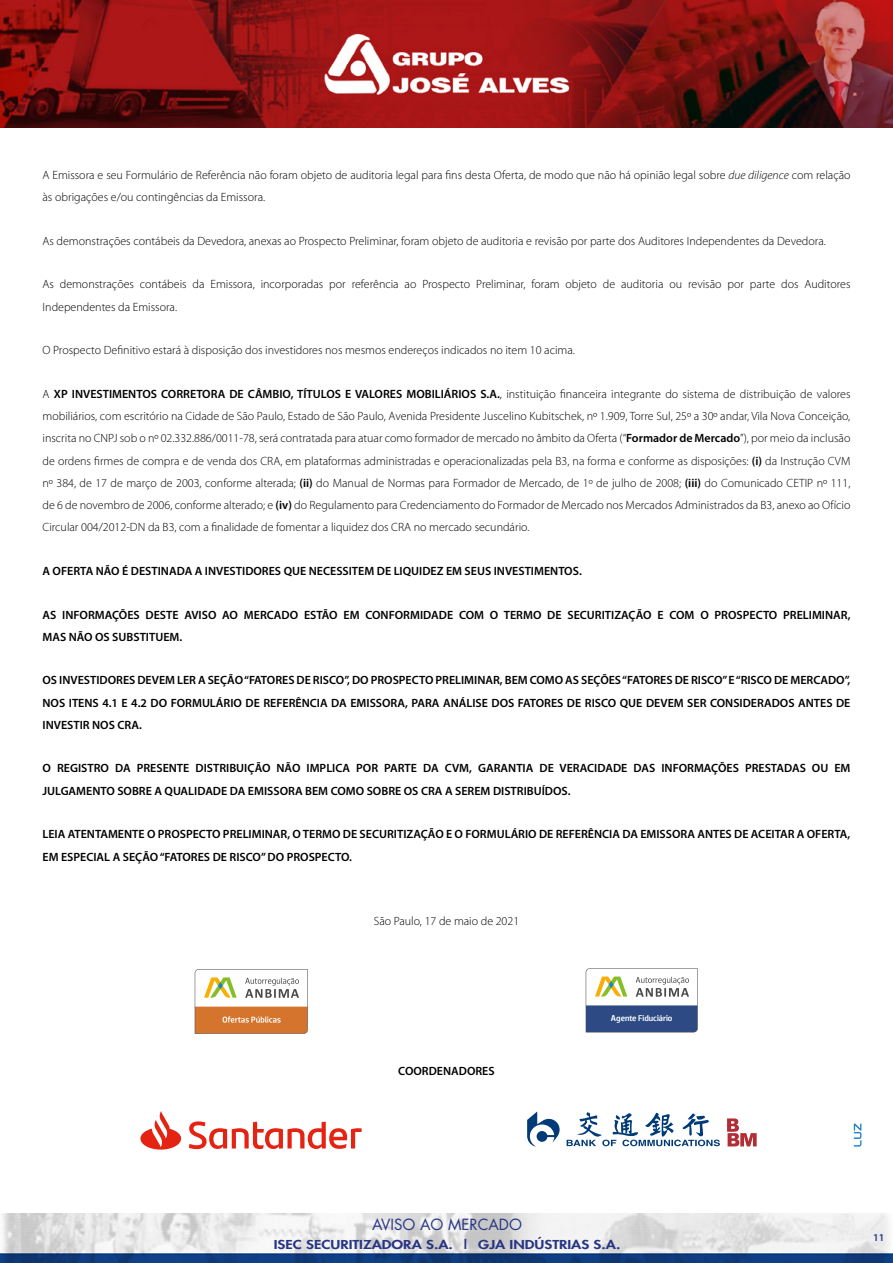
<style>
.page{position:relative;width:893px;height:1263px;background:#fff}
.page>*{position:absolute;margin:0;border:0;box-sizing:border-box;transform-origin:0 0}
.t1{font:15px "Futura";color:#283583}
.t2{font:300 12px/22.2px "Myriad Pro";color:#000}
.t3{font:600 12px/22.2px "Myriad Pro";color:#000}
.t4{font:800 12px "Futura";color:#283583;scale:1.25 1}
.t5{font:600 10.5px "Myriad Pro";color:#283583}
.t6{font:500 8.4px "Dobra W04";color:#fff}
.s1{font-style:italic}
.s2{font-weight:600}
</style>
<div class="page">
<img style="left:0;top:1213px;width:893px;height:50px">
<img style="left:0;top:0;width:893px;height:127px">
<svg style="left:195px;top:969px;width:113px;height:65px"></svg>
<svg style="left:586px;top:968px;width:112px;height:64px"></svg>
<svg style="left:140px;top:1111px;width:222px;height:38px"></svg>
<svg style="left:527px;top:1111px;width:193px;height:36px"></svg>
<svg style="left:727px;top:1118px;width:30px;height:28px"></svg>
<svg style="left:854px;top:1123px;width:7px;height:23px"></svg>
<p class="t2" style="left:43px;top:164px;width:809px">A Emissora e seu Formulário de Referência não foram objeto de auditoria legal para fins desta Oferta, de modo que não há opinião legal sobre <span class="s1">due diligence</span> com relação às obrigações e/ou contingências da Emissora.</p>
<p class="t2" style="left:43px;top:230px;width:785px">As demonstrações contábeis da Devedora, anexas ao Prospecto Preliminar, foram objeto de auditoria e revisão por parte dos Auditores Independentes da Devedora.</p>
<p class="t2" style="left:43px;top:274px;width:809px">As demonstrações contábeis da Emissora, incorporadas por referência ao Prospecto Preliminar, foram objeto de auditoria ou revisão por parte dos Auditores<br>Independentes da Emissora.</p>
<p class="t2" style="left:43px;top:339px;width:534px">O Prospecto Definitivo estará à disposição dos investidores nos mesmos endereços indicados no item 10 acima.</p>
<p class="t2" style="left:43px;top:383px;width:809px;text-align:justify">A <span class="s2">XP INVESTIMENTOS CORRETORA DE CÂMBIO, TÍTULOS E VALORES MOBILIÁRIOS S.A.</span>, instituição financeira integrante do sistema de distribuição de valores mobiliários, com escritório na Cidade de São Paulo, Estado de São Paulo, Avenida Presidente Juscelino Kubitschek, nº 1.909, Torre Sul, 25º a 30º andar, Vila Nova Conceição, inscrita no CNPJ sob o nº 02.332.886/0011-78, será contratada para atuar como formador de mercado no âmbito da Oferta (“<span class="s2">Formador de Mercado</span>”), por meio da inclusão de ordens firmes de compra e de venda dos CRA, em plataformas administradas e operacionalizadas pela B3, na forma e conforme as disposições: <span class="s2">(i)</span> da Instrução CVM nº 384, de 17 de março de 2003, conforme alterada; <span class="s2">(ii)</span> do Manual de Normas para Formador de Mercado, de 1º de julho de 2008; <span class="s2">(iii)</span> do Comunicado CETIP nº 111, de 6 de novembro de 2006, conforme alterado; e <span class="s2">(iv)</span> do Regulamento para Credenciamento do Formador de Mercado nos Mercados Administrados da B3, anexo ao Ofício Circular 004/2012-DN da B3, com a finalidade de fomentar a liquidez dos CRA no mercado secundário.</p>
<p class="t3" style="left:43px;top:560px;width:541px">A OFERTA NÃO É DESTINADA A INVESTIDORES QUE NECESSITEM DE LIQUIDEZ EM SEUS INVESTIMENTOS.</p>
<p class="t3" style="left:43px;top:603px;width:809px">AS INFORMAÇÕES DESTE AVISO AO MERCADO ESTÃO EM CONFORMIDADE COM O TERMO DE SECURITIZAÇÃO E COM O PROSPECTO PRELIMINAR,<br>MAS NÃO OS SUBSTITUEM.</p>
<p class="t3" style="left:43px;top:669px;width:809px;text-align:justify">OS INVESTIDORES DEVEM LER A SEÇÃO “FATORES DE RISCO”, DO PROSPECTO PRELIMINAR, BEM COMO AS SEÇÕES “FATORES DE RISCO” E “RISCO DE MERCADO”, NOS ITENS 4.1 E 4.2 DO FORMULÁRIO DE REFERÊNCIA DA EMISSORA, PARA ANÁLISE DOS FATORES DE RISCO QUE DEVEM SER CONSIDERADOS ANTES DE INVESTIR NOS CRA.</p>
<p class="t3" style="left:43px;top:757px;width:809px">O REGISTRO DA PRESENTE DISTRIBUIÇÃO NÃO IMPLICA POR PARTE DA CVM, GARANTIA DE VERACIDADE DAS INFORMAÇÕES PRESTADAS OU EM<br>JULGAMENTO SOBRE A QUALIDADE DA EMISSORA BEM COMO SOBRE OS CRA A SEREM DISTRIBUÍDOS.</p>
<p class="t3" style="left:43px;top:823px;width:809px">LEIA ATENTAMENTE O PROSPECTO PRELIMINAR, O TERMO DE SECURITIZAÇÃO E O FORMULÁRIO DE REFERÊNCIA DA EMISSORA ANTES DE ACEITAR A OFERTA,<br>EM ESPECIAL A SEÇÃO “FATORES DE RISCO” DO PROSPECTO.</p>
<p class="t2" style="left:374px;top:910px;width:147px">São Paulo, 17 de maio de 2021</p>
<p class="t3" style="left:398px;top:1059px;width:98px">COORDENADORES</p>
<p class="t6" style="left:611px;top:1013px;width:63px">Agente Fiduciário</p>
<p class="t1" style="left:372px;top:1214px;width:151px">AVISO AO MERCADO</p>
<p class="t4" style="left:274px;top:1236px;width:279px">ISEC SECURITIZADORA S.A. | GJA INDÚSTRIAS S.A.</p>
<p class="t5" style="left:873px;top:1230px;width:13px">11</p>
</div>
